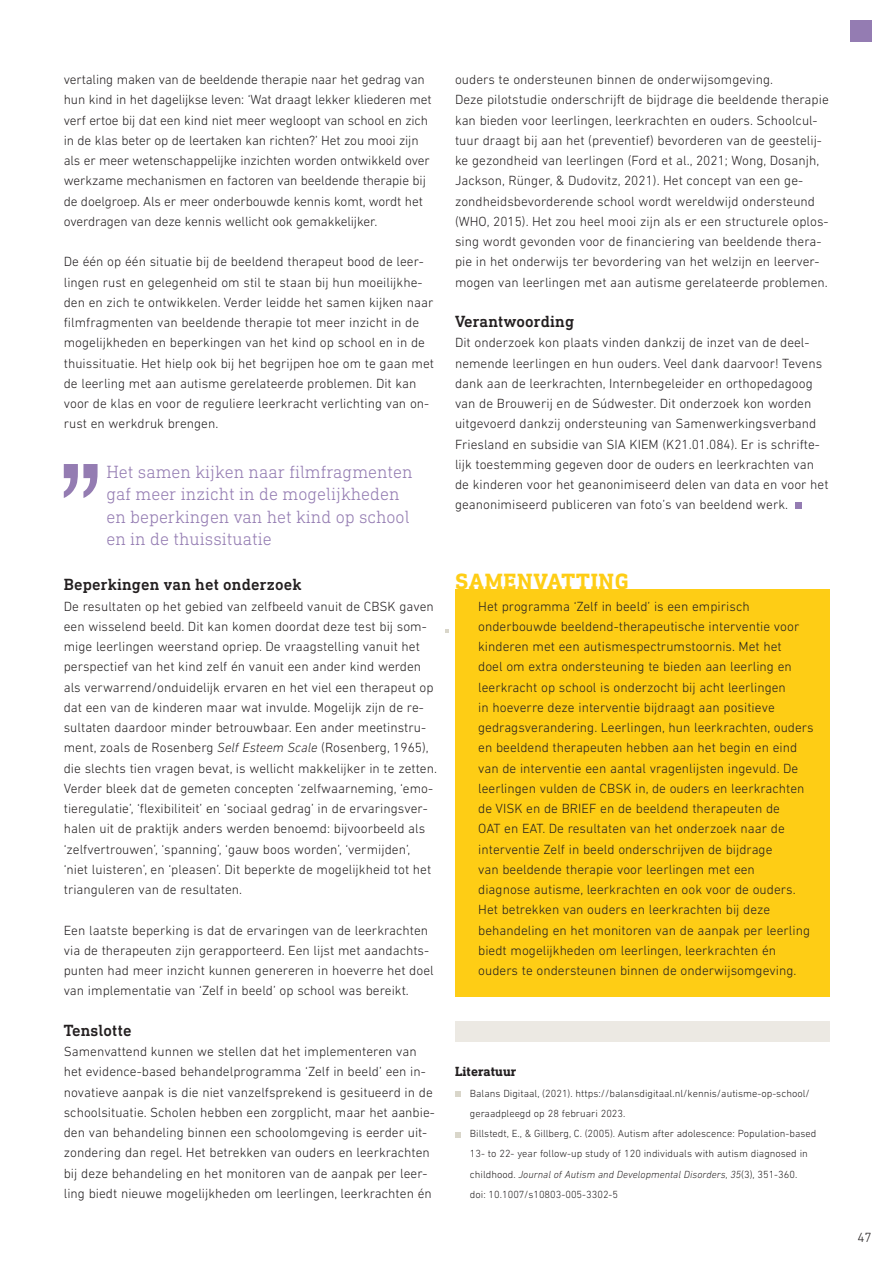
<style>
.page{position:relative;width:893px;height:1263px;background:#fff}
.page>*{position:absolute;margin:0;border:0;box-sizing:border-box;transform-origin:0 0}
.t1{font:700 22.5px "DIN Next Slab Pro";letter-spacing:.03em;color:#fecd15}
.t2{font:300 18px/22.5px "DIN Next Slab Pro";color:#947cb2}
.t3{font:500 16.5px "DIN Next Slab Pro";letter-spacing:.01em;color:#231f20}
.t4{font:300 13.5px/20.2px "DIN Next LT Pro";color:#231f20}
.t5{font:700 13.5px "DIN Next Slab Pro";color:#231f20}
.t6{font:300 10.5px/20.2px "DIN Next LT Pro";color:#231f20}
.s1{font-style:italic}
</style>
<div class="page">
<div style="left:850px;top:20px;width:22px;height:22px;background:#947cb2"></div>
<svg style="left:64px;top:464px;width:34px;height:34px"></svg>
<svg style="left:445px;top:629px;width:4px;height:3px"></svg>
<div style="left:795px;top:502px;width:7px;height:7px;background:#947cb2"></div>
<svg style="left:455px;top:1091px;width:5px;height:6px"></svg>
<svg style="left:455px;top:1132px;width:5px;height:5px"></svg>
<div style="left:455px;top:589px;width:374px;height:408px;background:#fecd15"></div>
<div style="left:455px;top:1021px;width:374px;height:20px;background:#ece9e3"></div>
<p class="t4" style="left:64px;top:69px;width:369px">vertaling maken van de beeldende therapie naar het gedrag van hun kind in het dagelijkse leven: ‘Wat draagt lekker kliederen met verf ertoe bij dat een kind niet meer wegloopt van school en zich in de klas beter op de leertaken kan richten?’ Het zou mooi zijn als er meer wetenschappelijke inzichten worden ontwikkeld over werkzame mechanismen en factoren van beeldende therapie bij de doelgroep. Als er meer onderbouwde kennis komt, wordt het overdragen van deze kennis wellicht ook gemakkelijker.</p>
<p class="t4" style="left:64px;top:251px;width:372px">De één op één situatie bij de beeldend therapeut bood de leer&shy;lingen rust en gelegenheid om stil te staan bij hun moeilijkhe&shy;den en zich te ontwikkelen. Verder leidde het samen kijken naar filmfragmenten van beeldende therapie tot meer inzicht in de mogelijkheden en beperkingen van het kind op school en in de thuissituatie. Het hielp ook bij het begrijpen hoe om te gaan met de leerling met aan autisme gerelateerde problemen. Dit kan voor de klas en voor de reguliere leerkracht verlichting van on&shy;rust en werkdruk brengen.</p>
<h2 class="t2" style="left:106px;top:460px;width:308px">Het samen kijken naar filmfragmenten gaf meer inzicht in de mogelijkheden en beperkingen van het kind op school en in de thuissituatie</h2>
<p class="t3" style="left:64px;top:575px;width:239px">Beperkingen van het onderzoek</p>
<p class="t4" style="left:64px;top:596px;width:375px">De resultaten op het gebied van zelfbeeld vanuit de CBSK gaven een wisselend beeld. Dit kan komen doordat deze test bij som&shy;mige leerlingen weerstand opriep. De vraagstelling vanuit het perspectief van het kind zelf én vanuit een ander kind werden als verwarrend/onduidelijk ervaren en het viel een therapeut op dat een van de kinderen maar wat invulde. Mogelijk zijn de re&shy;sultaten daardoor minder betrouwbaar. Een ander meetinstru&shy;ment, zoals de Rosenberg <span class="s1">Self Esteem Scale</span> (Rosenberg, 1965), die slechts tien vragen bevat, is wellicht makkelijker in te zetten.<br>Verder bleek dat de gemeten concepten ‘zelfwaarneming, ‘emo&shy;tieregulatie’, ‘flexibiliteit’ en ‘sociaal gedrag’ in de ervaringsver&shy;halen uit de praktijk anders werden benoemd: bijvoorbeeld als ‘zelfvertrouwen’, ‘spanning’, ‘gauw boos worden’, ‘vermijden’, ‘niet luisteren’, en ‘pleasen’. Dit beperkte de mogelijkheid tot het trianguleren van de resultaten.</p>
<p class="t4" style="left:64px;top:920px;width:371px">Een laatste beperking is dat de ervaringen van de leerkrachten via de therapeuten zijn gerapporteerd. Een lijst met aandachts&shy;punten had meer inzicht kunnen genereren in hoeverre het doel van implementatie van ‘Zelf in beeld’ op school was bereikt.</p>
<p class="t3" style="left:64px;top:1021px;width:69px">Tenslotte</p>
<p class="t4" style="left:64px;top:1041px;width:373px">Samenvattend kunnen we stellen dat het implementeren van het evidence-based behandelprogramma ‘Zelf in beeld’ een in&shy;novatieve aanpak is die niet vanzelfsprekend is gesitueerd in de schoolsituatie. Scholen hebben een zorgplicht, maar het aanbie&shy;den van behandeling binnen een schoolomgeving is eerder uit&shy;zondering dan regel. Het betrekken van ouders en leerkrachten bij deze behandeling en het monitoren van de aanpak per leer&shy;ling biedt nieuwe mogelijkheden om leerlingen, leerkrachten én</p>
<p class="t4" style="left:455px;top:69px;width:375px">ouders te ondersteunen binnen de onderwijsomgeving.<br>Deze pilotstudie onderschrijft de bijdrage die beeldende therapie kan bieden voor leerlingen, leerkrachten en ouders. Schoolcul&shy;tuur draagt bij aan het (preventief) bevorderen van de geestelij&shy;ke gezondheid van leerlingen (Ford et al., 2021; Wong, Dosanjh, Jackson, Rünger, &amp; Dudovitz, 2021). Het concept van een ge&shy;zondheidsbevorderende school wordt wereldwijd ondersteund (WHO, 2015). Het zou heel mooi zijn als er een structurele oplos&shy;sing wordt gevonden voor de financiering van beeldende thera&shy;pie in het onderwijs ter bevordering van het welzijn en leerver&shy;mogen van leerlingen met aan autisme gerelateerde problemen.</p>
<p class="t3" style="left:455px;top:312px;width:121px">Verantwoording</p>
<p class="t4" style="left:455px;top:332px;width:375px">Dit onderzoek kon plaats vinden dankzij de inzet van de deel&shy;nemende leerlingen en hun ouders. Veel dank daarvoor! Tevens dank aan de leerkrachten, Internbegeleider en orthopedagoog van de Brouwerij en de Súdwester. Dit onderzoek kon worden uitgevoerd dankzij ondersteuning van Samenwerkingsverband Friesland en subsidie van SIA KIEM (K21.01.084). Er is schrifte&shy;lijk toestemming gegeven door de ouders en leerkrachten van de kinderen voor het geanonimiseerd delen van data en voor het geanonimiseerd publiceren van foto’s van beeldend werk.</p>
<h1 class="t1" style="left:455px;top:569px;width:175px">SAMENVATTING</h1>
<p class="t4" style="left:478px;top:596px;width:337px">Het programma ‘Zelf in beeld’ is een empirisch onderbouwde beeldend-therapeutische interventie voor kinderen met een autismespectrumstoornis. Met het<br>doel om extra ondersteuning te bieden aan leerling en leerkracht op school is onderzocht bij acht leerlingen<br>in hoeverre deze interventie bijdraagt aan positieve gedragsverandering. Leerlingen, hun leerkrachten, ouders en beeldend therapeuten hebben aan het begin en eind van de interventie een aantal vragenlijsten ingevuld. De leerlingen vulden de CBSK in, de ouders en leerkrachten de VISK en de BRIEF en de beeldend therapeuten de<br>OAT en EAT. De resultaten van het onderzoek naar de interventie Zelf in beeld onderschrijven de bijdrage<br>van beeldende therapie voor leerlingen met een<br>diagnose autisme, leerkrachten en ook voor de ouders.<br>Het betrekken van ouders en leerkrachten bij deze behandeling en het monitoren van de aanpak per leerling biedt mogelijkheden om leerlingen, leerkrachten én ouders te ondersteunen binnen de onderwijsomgeving.</p>
<p class="t5" style="left:455px;top:1064px;width:63px">Literatuur</p>
<p class="t6" style="left:470px;top:1083px;width:348px">Balans Digitaal, (2021). https://balansdigitaal.nl/kennis/autisme-op-school/ geraadpleegd op 28 februari 2023.<br>Billstedt, E., &amp; Gillberg, C. (2005). Autism after adolescence: Population-based 13- to 22- year follow-up study of 120 individuals with autism diagnosed in childhood. <span class="s1">Journal of Autism and Developmental Disorders, 35</span>(3), 351-360.<br>doi: 10.1007/s10803-005-3302-5</p>
<p class="t4" style="left:857px;top:1227px;width:16px">47</p>
</div>
